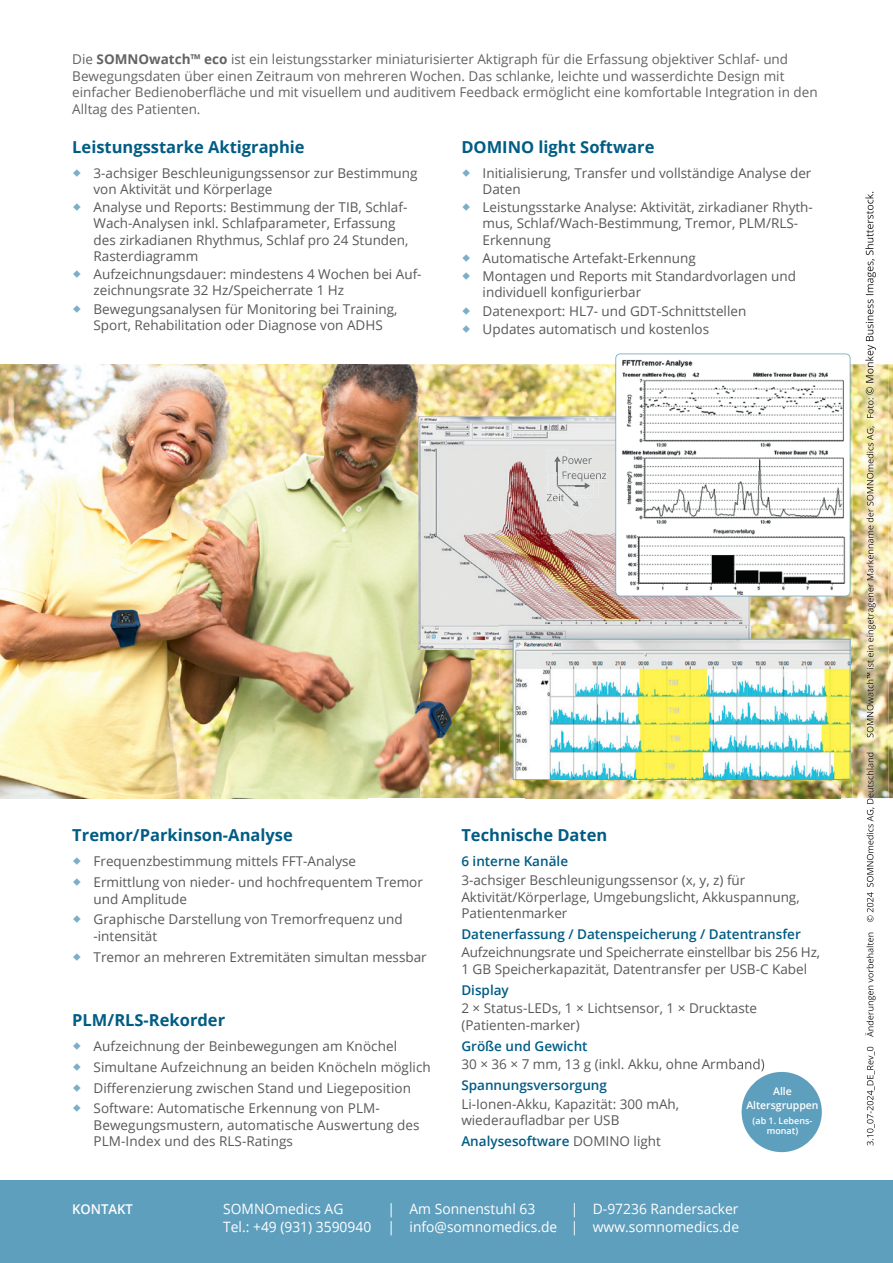
<style>
.page{position:relative;width:893px;height:1263px;background:#fff}
.page>*{position:absolute;margin:0;border:0;box-sizing:border-box;transform-origin:0 0}
.t1{font:700 16.5px "Open Sans";color:#015c84}
.t2{font:14.25px/18px "Open Sans";color:#fff}
.t3{font:13.5px/16.2px "Open Sans";color:#57585a}
.t4{font:13.5px/16.5px "Open Sans";color:#636366}
.t5{font:600 13.5px "Open Sans";color:#015c84}
.t6{font:600 13.5px "Open Sans";color:#fff}
.t7{font:600 10.5px/13.5px "Open Sans";color:#fff;text-align:center}
.t8{font:600 9px/10.5px "Open Sans";color:#fff;text-align:center}
.s1{font-weight:700}
.s2{font-weight:400;color:#57585a}
</style>
<div class="page">
<img style="left:0;top:364px;width:367px;height:434px">
<img style="left:367px;top:364px;width:526px;height:96px">
<img style="left:367px;top:460px;width:53px;height:338px">
<img style="left:750px;top:460px;width:143px;height:193px">
<img style="left:420px;top:650px;width:105px;height:148px">
<img style="left:841px;top:653px;width:52px;height:145px">
<img style="left:525px;top:781px;width:316px;height:17px">
<div style="left:0;top:1180px;width:893px;height:83px;background:#5f9fbe"></div>
<img style="left:418px;top:416px;width:332px;height:234px">
<img style="left:499px;top:624px;width:354px;height:157px">
<img style="left:499px;top:624px;width:251px;height:26px">
<svg style="left:513px;top:639px;width:337px;height:141px"></svg>
<svg style="left:615px;top:354px;width:235px;height:242px"></svg>
<img style="left:544px;top:484px;width:3px;height:20px">
<img style="left:590px;top:471px;width:16px;height:10px">
<img style="left:590px;top:456px;width:2px;height:8px">
<img style="left:546px;top:448px;width:23px;height:23px">
<img style="left:560px;top:497px;width:33px;height:24px">
<img style="left:561px;top:507px;width:28px;height:11px">
<img style="left:590px;top:481px;width:8px;height:16px">
<img style="left:590px;top:474px;width:8px;height:7px">
<img style="left:590px;top:475px;width:3px;height:6px">
<svg style="left:547px;top:456px;width:43px;height:51px;background:#d4d5d5"></svg>
<img style="left:741px;top:1071px;width:81px;height:82px">
<img style="left:732px;top:1062px;width:33px;height:10px">
<div style="left:742px;top:1072px;width:80px;height:80px;background:#5f9fbe;border-radius:50%"></div>
<img style="left:853px;top:364px;width:36px;height:434px">
<svg style="left:865px;top:192px;width:11px;height:953px"></svg>
<p class="t4" style="left:72px;top:51px;width:747px">Die <span class="s1">SOMNOwatch™ eco</span> ist ein leistungsstarker miniaturisierter Aktigraph für die Erfassung objektiver Schlaf- und Bewegungsdaten über einen Zeitraum von mehreren Wochen. Das schlanke, leichte und wasserdichte Design mit einfacher Bedienoberfläche und mit visuellem und auditivem Feedback ermöglicht eine komfortable Integration in den Alltag des Patienten.</p>
<p class="t1" style="left:72px;top:135px;width:234px">Leistungsstarke Aktigraphie</p>
<p class="t3" style="left:94px;top:164px;width:325px">3-achsiger Beschleunigungssensor zur Bestimmung von Aktivität und Körperlage</p>
<p class="t3" style="left:94px;top:199px;width:316px">Analyse und Reports: Bestimmung der TIB, Schlaf-Wach-Analysen inkl. Schlafparameter, Erfassung des zirkadianen Rhythmus, Schlaf pro 24 Stunden, Rasterdiagramm</p>
<p class="t3" style="left:94px;top:266px;width:330px">Aufzeichnungsdauer: mindestens 4 Wochen bei Auf&shy;zeichnungsrate 32 Hz/Speicherrate 1 Hz</p>
<p class="t3" style="left:94px;top:300px;width:305px">Bewegungsanalysen für Monitoring bei Training,<br>Sport, Rehabilitation oder Diagnose von ADHS</p>
<p class="t1" style="left:461px;top:135px;width:195px">DOMINO light Software</p>
<p class="t3" style="left:483px;top:164px;width:330px">Initialisierung, Transfer und vollständige Analyse der<br>Daten</p>
<p class="t3" style="left:483px;top:199px;width:332px">Leistungsstarke Analyse: Aktivität, zirkadianer Rhyth&shy;mus, Schlaf/Wach-Bestimmung, Tremor, PLM/RLS-<br>Erkennung</p>
<p class="t3" style="left:483px;top:248px;width:315px;line-height:18.3px">Automatische Artefakt-Erkennung<br>Montagen und Reports mit Standardvorlagen und</p>
<p class="t3" style="left:483px;top:283px;width:265px;line-height:18.3px">individuell konfigurierbar<br>Datenexport: HL7- und GDT-Schnittstellen<br>Updates automatisch und kostenlos</p>
<p class="t1" style="left:72px;top:824px;width:222px">Tremor/Parkinson-Analyse</p>
<p class="t3" style="left:94px;top:851px;width:331px;line-height:20.7px">Frequenzbestimmung mittels FFT-Analyse<br>Ermittlung von nieder- und hochfrequentem Tremor</p>
<p class="t3" style="left:94px;top:888px;width:311px;line-height:20.7px">und Amplitude<br>Graphische Darstellung von Tremorfrequenz und</p>
<p class="t3" style="left:94px;top:925px;width:335px;line-height:20.7px">-intensität<br>Tremor an mehreren Extremitäten simultan messbar</p>
<p class="t1" style="left:72px;top:1008px;width:154px">PLM/RLS-Rekorder</p>
<p class="t3" style="left:94px;top:1035px;width:339px;line-height:20.7px">Aufzeichnung der Beinbewegungen am Knöchel Simultane Aufzeichnung an beiden Knöcheln möglich Differenzierung zwischen Stand und Liegeposition Software: Automatische Erkennung von PLM-</p>
<p class="t3" style="left:94px;top:1116px;width:328px">Bewegungsmustern, automatische Auswertung des<br>PLM-Index und des RLS-Ratings</p>
<p class="t1" style="left:461px;top:824px;width:147px">Technische Daten</p>
<p class="t5" style="left:461px;top:852px;width:108px">6 interne Kanäle</p>
<p class="t3" style="left:461px;top:872px;width:340px">3-achsiger Beschleunigungssensor (x, y, z) für<br>Aktivität/Körperlage, Umgebungslicht, Akkuspannung,<br>Patientenmarker</p>
<p class="t5" style="left:461px;top:925px;width:341px">Datenerfassung / Datenspeicherung / Datentransfer</p>
<p class="t3" style="left:461px;top:944px;width:360px">Aufzeichnungsrate und Speicherrate einstellbar bis 256 Hz,<br>1 GB Speicherkapazität, Datentransfer per USB-C Kabel</p>
<p class="t5" style="left:461px;top:980px;width:49px">Display</p>
<p class="t3" style="left:461px;top:1000px;width:297px">2 × Status-LEDs, 1 × Lichtsensor, 1 × Drucktaste (Patienten-marker)</p>
<p class="t5" style="left:461px;top:1036px;width:128px">Größe und Gewicht</p>
<p class="t3" style="left:461px;top:1056px;width:305px">30 × 36 × 7 mm, 13 g (inkl. Akku, ohne Armband)</p>
<p class="t5" style="left:461px;top:1076px;width:147px">Spannungsversorgung</p>
<p class="t3" style="left:461px;top:1095px;width:219px">Li-Ionen-Akku, Kapazität: 300 mAh, wiederaufladbar per USB</p>
<p class="t5" style="left:461px;top:1132px;width:201px">Analysesoftware <span class="s2">DOMINO light</span></p>
<p class="t7" style="left:746px;top:1084px;width:74px">Alle<br>Altersgruppen</p>
<p class="t8" style="left:753px;top:1115px;width:61px">(ab 1. Lebens&shy;monat)</p>
<p class="t6" style="left:72px;top:1199px;width:62px">KONTAKT</p>
<p class="t2" style="left:223px;top:1200px;width:149px">SOMNOmedics AG<br>Tel.: +49 (931) 3590940</p>
<p class="t2" style="left:388px;top:1200px;width:171px">| Am Sonnenstuhl 63<br>| info@somnomedics.de</p>
<p class="t2" style="left:571px;top:1200px;width:170px">| D-97236 Randersacker | www.somnomedics.de</p>
</div>
